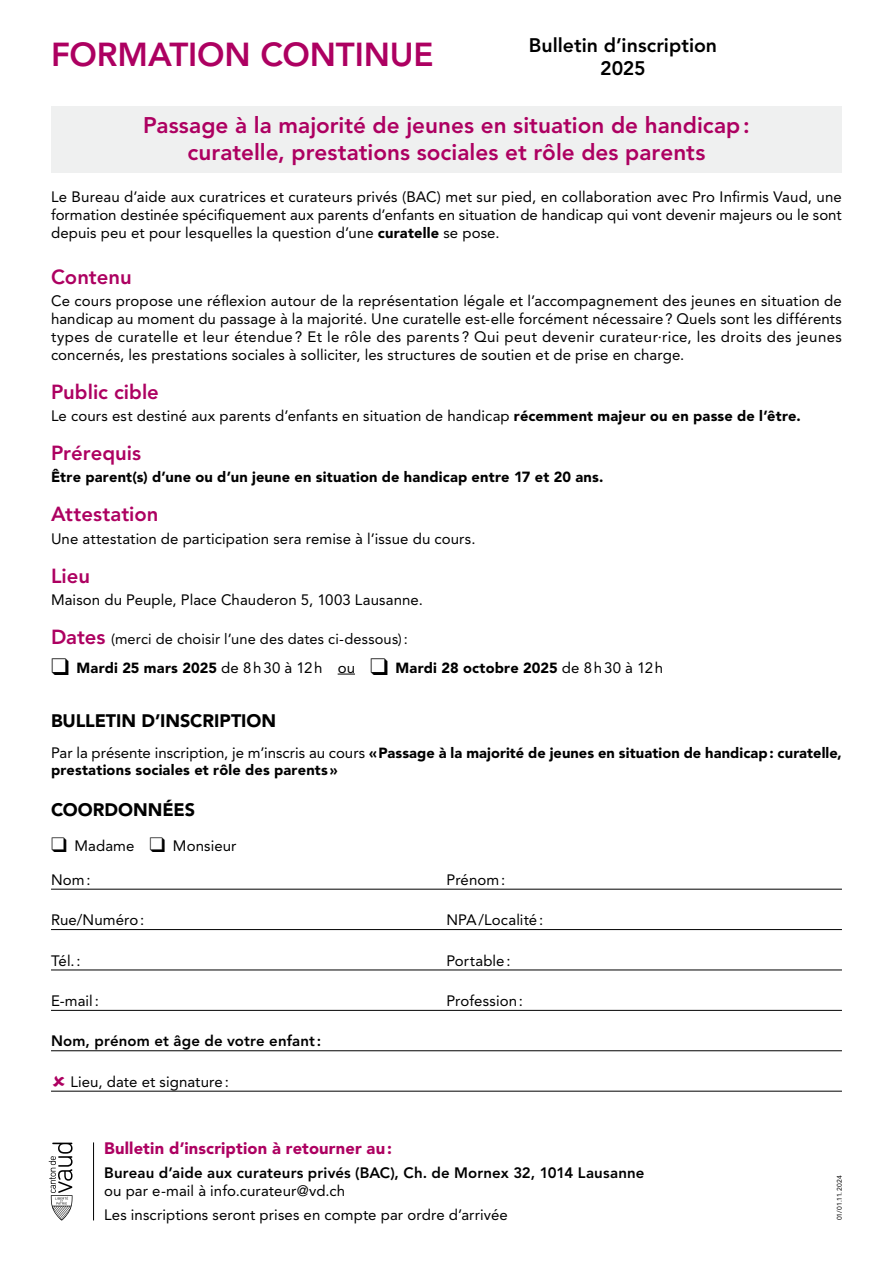
<style>
.page{position:relative;width:893px;height:1263px;background:#fff}
.page>*{position:absolute;margin:0;border:0;box-sizing:border-box;transform-origin:0 0}
.t1{font:800 33px "Avenir LT Std";letter-spacing:-.005em;color:#ad0061}
.t2{font:800 22.5px/27px "Avenir LT Std";color:#ad0061;text-align:center}
.t3{font:800 20.25px "Avenir LT Std";color:#ad0061}
.t4{font:800 19.5px/23.4px "Avenir LT Std";color:#000;text-align:center}
.t5{font:900 18px "Avenir LT Std";letter-spacing:-.005em;color:#000}
.t6{font:900 16.5px "Avenir LT Std";letter-spacing:.01em;color:#ad0061}
.t7{font:15px/18px "Avenir LT Std";letter-spacing:.005em;color:#000;text-align:justify}
.t8{font:800 15px "Avenir LT Std";letter-spacing:.01em;color:#000}
.t9{font:900 14.7px/17.5px "Avenir LT Std";letter-spacing:.01em;color:#000}
.t10{font:14.7px "Avenir LT Std";letter-spacing:.01em;color:#000}
.t11{font:6.75px "Avenir LT Std";letter-spacing:.025em;color:#000}
.s1{font-weight:900;font-size:14.7px}
.s2{font-weight:800;font-size:20.25px;color:#ad0061}
.s3{font-weight:400;font-size:15px}
</style>
<div class="page">
<hr style="left:51px;top:889px;width:791px;height:1px;background:#000">
<hr style="left:51px;top:929px;width:791px;height:1px;background:#000">
<hr style="left:51px;top:970px;width:791px;height:1px;background:#000">
<hr style="left:51px;top:1010px;width:791px;height:1px;background:#000">
<hr style="left:51px;top:1050px;width:791px;height:1px;background:#000">
<hr style="left:51px;top:1091px;width:791px;height:1px;background:#000">
<svg style="left:338px;top:674px;width:17px;height:1px"></svg>
<div style="left:51px;top:106px;width:791px;height:67px;background:#eff0f0"></div>
<svg style="left:49px;top:1142px;width:24px;height:78px"></svg>
<hr style="left:93px;top:1142px;width:1px;height:78px;background:#000">
<h1 class="t1" style="left:51px;top:35px;width:384px">FORMATION CONTINUE</h1>
<h3 class="t4" style="left:529px;top:34px;width:190px">Bulletin d’inscription<br>2025</h3>
<h2 class="t2" style="left:143px;top:112px;width:608px">Passage à la majorité de jeunes en situation de handicap: curatelle, prestations sociales et rôle des parents</h2>
<p class="t7" style="left:51px;top:188px;width:792px">Le Bureau d’aide aux curatrices et curateurs privés (BAC) met sur pied, en collaboration avec Pro Infirmis Vaud, une formation destinée spécifiquement aux parents d’enfants en situation de handicap qui vont devenir majeurs ou le sont depuis peu et pour lesquelles la question d’une <span class="s1">curatelle</span> se pose.</p>
<h3 class="t3" style="left:51px;top:265px;width:82px">Contenu</h3>
<p class="t7" style="left:51px;top:292px;width:792px">Ce cours propose une réflexion autour de la représentation légale et l’accompagnement des jeunes en situation de handicap au moment du passage à la majorité. Une curatelle est-elle forcément nécessaire? Quels sont les différents types de curatelle et leur étendue ? Et le rôle des parents ? Qui peut devenir curateur·rice, les droits des jeunes concernés, les prestations sociales à solliciter, les structures de soutien et de prise en charge.</p>
<h3 class="t3" style="left:51px;top:380px;width:109px">Public cible</h3>
<p class="t7" style="left:51px;top:407px;width:751px">Le cours est destiné aux parents d’enfants en situation de handicap <span class="s1">récemment majeur ou en passe de l’être.</span></p>
<h3 class="t3" style="left:51px;top:441px;width:92px">Prérequis</h3>
<p class="t9" style="left:51px;top:468px;width:554px">Être parent(s) d’une ou d’un jeune en situation de handicap entre 17 et 20 ans.</p>
<h3 class="t3" style="left:51px;top:502px;width:109px">Attestation</h3>
<p class="t7" style="left:51px;top:530px;width:426px">Une attestation de participation sera remise à l’issue du cours.</p>
<h3 class="t3" style="left:51px;top:564px;width:40px">Lieu</h3>
<p class="t7" style="left:51px;top:591px;width:373px">Maison du Peuple, Place Chauderon 5, 1003 Lausanne.</p>
<p class="t10" style="left:51px;top:631px;width:358px"><span class="s2">Dates</span> (merci de choisir l’une des dates ci-dessous):</p>
<p class="t9" style="left:51px;top:659px;width:614px">❑ Mardi 25 mars 2025 <span class="s3">de 8h30 à 12h ou</span> ❑ Mardi 28 octobre 2025 <span class="s3">de 8h30 à 12h</span></p>
<p class="t5" style="left:51px;top:710px;width:227px">BULLETIN D’INSCRIPTION</p>
<p class="t9" style="left:51px;top:744px;width:792px"><span class="s3">Par la présente inscription, je m’inscris au cours</span> «Passage à la majorité de jeunes en situation de handicap: curatelle, prestations sociales et rôle des parents»</p>
<p class="t5" style="left:51px;top:799px;width:146px">COORDONNÉES</p>
<p class="t7" style="left:51px;top:837px;width:187px">❑ Madame ❑ Monsieur</p>
<p class="t7" style="left:51px;top:871px;width:41px">Nom:</p>
<p class="t7" style="left:446px;top:871px;width:60px">Prénom:</p>
<p class="t7" style="left:51px;top:911px;width:95px">Rue/Numéro:</p>
<p class="t7" style="left:446px;top:911px;width:98px">NPA/Localité:</p>
<p class="t7" style="left:51px;top:951px;width:31px">Tél.:</p>
<p class="t7" style="left:446px;top:951px;width:66px">Portable:</p>
<p class="t7" style="left:51px;top:992px;width:49px">E-mail:</p>
<p class="t7" style="left:446px;top:992px;width:78px">Profession:</p>
<p class="t8" style="left:51px;top:1032px;width:272px">Nom, prénom et âge de votre enfant:</p>
<p class="t7" style="left:70px;top:1073px;width:160px">Lieu, date et signature:</p>
<p class="t6" style="left:104px;top:1138px;width:289px">Bulletin d’inscription à retourner au:</p>
<p class="t8" style="left:104px;top:1164px;width:542px">Bureau d’aide aux curateurs privés (BAC), Ch. de Mornex 32, 1014 Lausanne</p>
<p class="t7" style="left:104px;top:1179px;width:405px;line-height:24.2px">ou par e-mail à info.curateur@vd.ch<br>Les inscriptions seront prises en compte par ordre d’arrivée</p>
<p class="t11" style="left:836px;top:1220px;width:46px;rotate:-90deg">01/01.11.2024</p>
</div>
